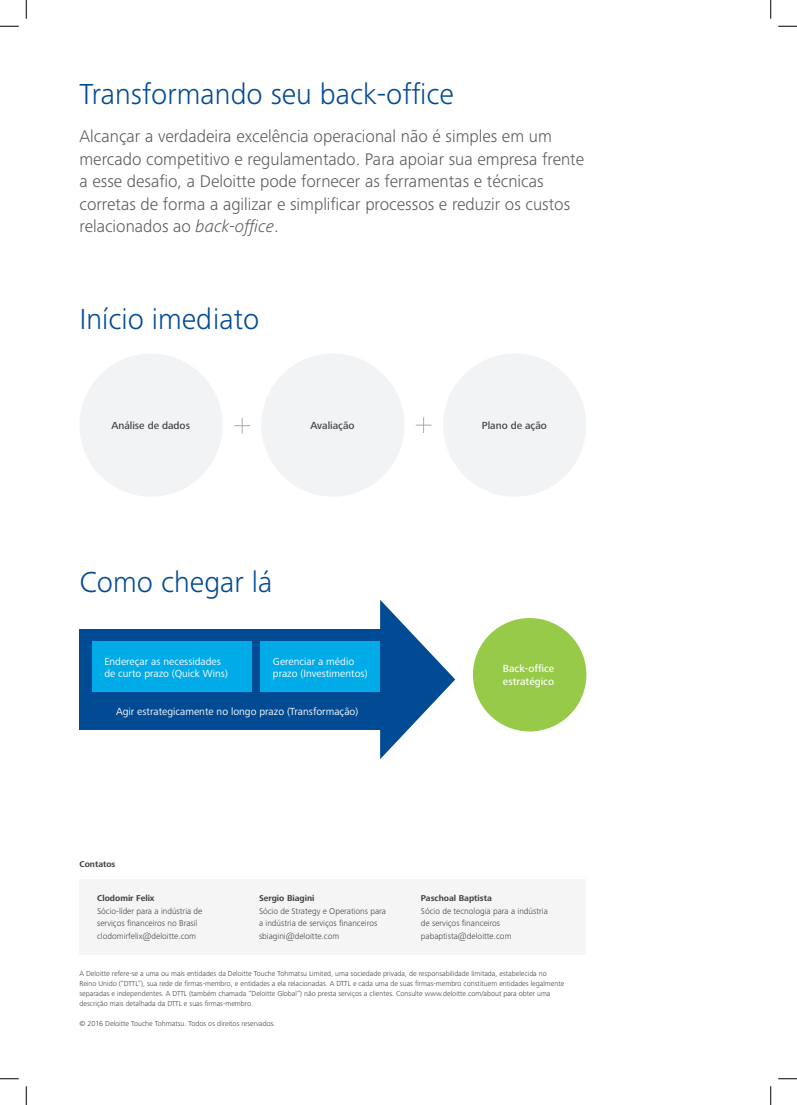
<style>
.page{position:relative;width:797px;height:1105px;background:#fff}
.page>*{position:absolute;margin:0;border:0;box-sizing:border-box;transform-origin:0 0}
.t1{font:300 30px "Frutiger Next Pro";color:#014a94}
.t2{font:300 17.5px/22.5px "Frutiger Next Pro";color:#57585a}
.t3{font:10.62px/12.5px "Frutiger Next Pro";color:#fff}
.t4{font:500 10.62px "Frutiger Next Pro";color:#3e3e3f}
.t5{font:500 10.62px "Frutiger Next Pro";color:#fff}
.t6{font:300 8.75px/12.5px "Frutiger Next Pro";color:#3e3e3f}
.t7{font:700 8.75px "Frutiger Next Pro";color:#3e3e3f}
.t8{font:300 7.5px/10px "Frutiger Next Pro";color:#3e3e3f}
.s1{font-style:italic}
</style>
<div class="page">
<svg style="left:380px;top:600px;width:75px;height:159px"></svg>
<div style="left:79px;top:629px;width:316px;height:100px;background:#014a94"></div>
<div style="left:79px;top:879px;width:507px;height:75px;background:#f5f5f6"></div>
<div style="left:473px;top:618px;width:113px;height:113px;background:#97ca49;border-radius:50%"></div>
<div style="left:79px;top:354px;width:144px;height:143px;background:#f2f3f4;border-radius:50%"></div>
<div style="left:261px;top:354px;width:143px;height:143px;background:#f2f3f4;border-radius:50%"></div>
<div style="left:443px;top:354px;width:143px;height:143px;background:#f2f3f4;border-radius:50%"></div>
<div style="left:92px;top:642px;width:159px;height:50px;background:#00abe7"></div>
<div style="left:260px;top:642px;width:120px;height:50px;background:#00abe7"></div>
<svg style="left:234px;top:418px;width:16px;height:16px"></svg>
<svg style="left:415px;top:417px;width:16px;height:16px"></svg>
<svg style="left:0;top:25px;width:19px;height:2px"></svg>
<svg style="left:778px;top:25px;width:19px;height:2px"></svg>
<svg style="left:0;top:1078px;width:19px;height:1px"></svg>
<svg style="left:778px;top:1078px;width:19px;height:1px"></svg>
<svg style="left:25px;top:0;width:2px;height:19px"></svg>
<svg style="left:25px;top:1086px;width:2px;height:19px"></svg>
<svg style="left:770px;top:0;width:1px;height:19px"></svg>
<svg style="left:770px;top:1086px;width:1px;height:19px"></svg>
<p class="t1" style="left:79px;top:77px;width:376px">Transformando seu back-office</p>
<p class="t2" style="left:79px;top:125px;width:506px">Alcançar a verdadeira excelência operacional não é simples em um mercado competitivo e regulamentado. Para apoiar sua empresa frente a esse desafio, a Deloitte pode fornecer as ferramentas e técnicas corretas de forma a agilizar e simplificar processos e reduzir os custos relacionados ao <span class="s1">back-office</span>.</p>
<p class="t1" style="left:79px;top:302px;width:181px">Início imediato</p>
<p class="t4" style="left:111px;top:419px;width:80px">Análise de dados</p>
<p class="t4" style="left:310px;top:419px;width:46px">Avaliação</p>
<p class="t4" style="left:482px;top:419px;width:67px">Plano de ação</p>
<p class="t1" style="left:79px;top:565px;width:194px">Como chegar lá</p>
<p class="t3" style="left:104px;top:655px;width:125px">Endereçar as necessidades de curto prazo (Quick Wins)</p>
<p class="t3" style="left:116px;top:705px;width:244px">Agir estrategicamente no longo prazo (Transformação)</p>
<p class="t3" style="left:273px;top:655px;width:96px">Gerenciar a médio prazo (Investimentos)</p>
<p class="t5" style="left:503px;top:663px;width:53px">Back-office</p>
<p class="t5" style="left:503px;top:675px;width:53px">estratégico</p>
<p class="t7" style="left:79px;top:859px;width:38px">Contatos</p>
<p class="t7" style="left:97px;top:893px;width:59px">Clodomir Felix</p>
<p class="t6" style="left:97px;top:905px;width:107px">Sócio-líder para a indústria de serviços financeiros no Brasil</p>
<p class="t6" style="left:97px;top:930px;width:100px">clodomirfelix@deloitte.com</p>
<p class="t7" style="left:259px;top:893px;width:57px">Sergio Biagini</p>
<p class="t6" style="left:259px;top:905px;width:128px">Sócio de Strategy e Operations para a indústria de serviços financeiros</p>
<p class="t6" style="left:259px;top:930px;width:82px">sbiagini@deloitte.com</p>
<p class="t7" style="left:421px;top:893px;width:72px">Paschoal Baptista</p>
<p class="t6" style="left:421px;top:905px;width:128px">Sócio de tecnologia para a indústria de serviços financeiros</p>
<p class="t6" style="left:421px;top:930px;width:92px">pabaptista@deloitte.com</p>
<p class="t8" style="left:79px;top:968px;width:486px">A Deloitte refere-se a uma ou mais entidades da Deloitte Touche Tohmatsu Limited, uma sociedade privada, de responsabilidade limitada, estabelecida no Reino Unido (“DTTL”), sua rede de firmas-membro, e entidades a ela relacionadas. A DTTL e cada uma de suas firmas-membro constituem entidades legalmente separadas e independentes. A DTTL (também chamada “Deloitte Global”) não presta serviços a clientes. Consulte www.deloitte.com/about para obter uma descrição mais detalhada da DTTL e suas firmas-membro.</p>
<p class="t8" style="left:79px;top:1018px;width:198px">© 2016 Deloitte Touche Tohmatsu. Todos os direitos reservados.</p>
</div>
